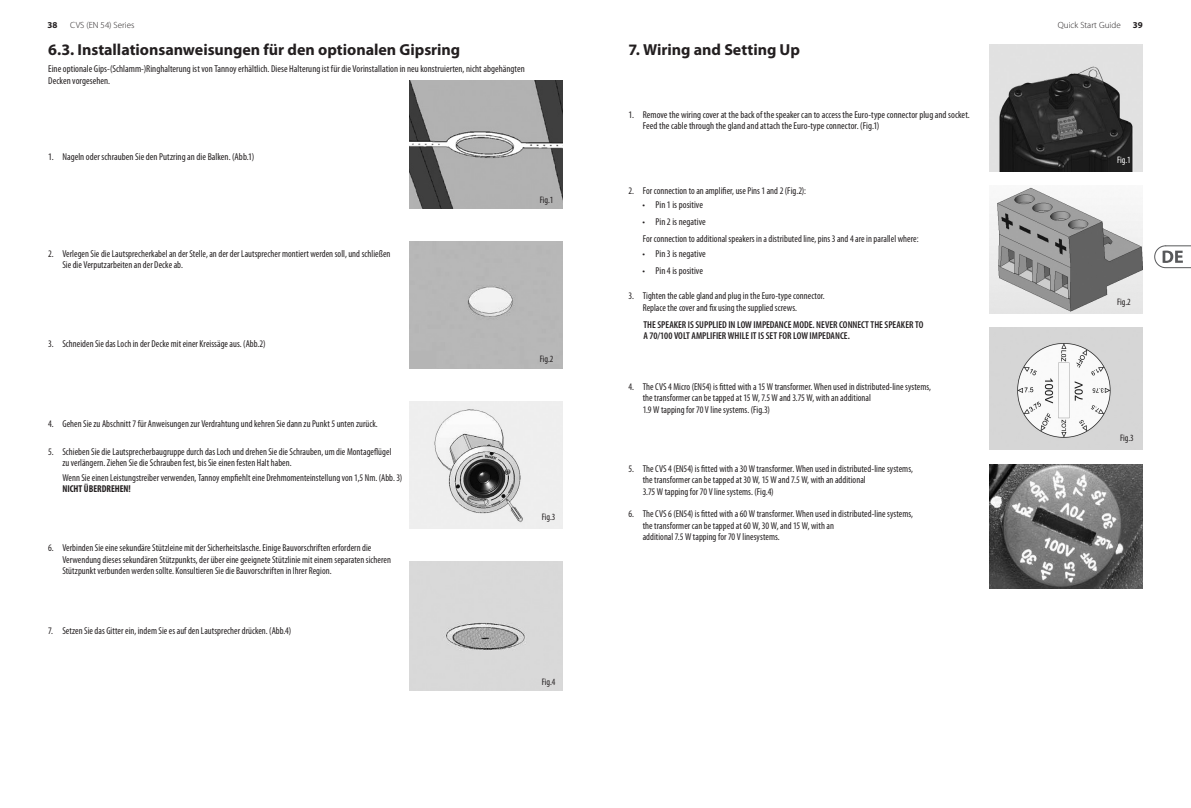
<style>
.page{position:relative;width:1191px;height:808px;background:#fff}
.page>*{position:absolute;margin:0;border:0;box-sizing:border-box;transform-origin:0 0}
.Chapter{font:700 16px "Myriad Pro";letter-spacing:-.005em;color:#231f20}
.GENERAL_Text{font:condensed 10px/11.3px "Myriad Pro";letter-spacing:.005em;color:#231f20}
._2__3__4__5{font:condensed 10px "Myriad Pro";letter-spacing:.005em;color:#231f20}
.GENERAL_Text-2{font:600 condensed 10px/11.3px "Myriad Pro";letter-spacing:-.005em;color:#231f20}
._2__3__4__5-2{font:700 condensed 10px "Myriad Pro";color:#231f20}
.Other_IMPT_INFO-Rese{font:condensed 9.5px "Myriad Pro";letter-spacing:-.005em;color:#231f20}
.Other_IMPT_INFO-Rese-2{font:condensed 9.5px "Myriad Pro";color:#fff}
.t1{font:300 9px "Myriad Pro";letter-spacing:.005em;color:#231f20}
.t2{font:700 9px "Myriad Pro";color:#231f20}
</style>
<div class="page">
<svg style="left:1154px;top:245px;width:37px;height:23px"></svg>
<img style="left:989px;top:44px;width:153px;height:127px">
<img style="left:989px;top:187px;width:153px;height:126px">
<img style="left:989px;top:464px;width:153px;height:124px">
<img style="left:989px;top:327px;width:153px;height:123px">
<img style="left:409px;top:81px;width:153px;height:127px">
<div style="left:409px;top:241px;width:153px;height:127px;background:#b7b7b7"></div>
<img style="left:409px;top:562px;width:153px;height:128px">
<img style="left:409px;top:401px;width:153px;height:128px">
<p class="t2" style="left:48px;top:19px;width:11px">38</p>
<p class="t1" style="left:70px;top:20px;width:66px">CVS (EN 54) Series</p>
<p class="t1" style="left:1057px;top:20px;width:64px">Quick Start Guide</p>
<p class="t2" style="left:1132px;top:19px;width:11px">39</p>
<p class="Chapter" style="left:628px;top:40px;width:173px">7. Wiring and Setting Up</p>
<p class="Chapter" style="left:48px;top:40px;width:413px">6.3. Installationsanweisungen für den optionalen Gipsring</p>
<p class="GENERAL_Text" style="left:48px;top:63px;width:478px">Eine optionale Gips-(Schlamm-)Ringhalterung ist von Tannoy erhältlich. Diese Halterung ist für die Vorinstallation in neu konstruierten, nicht abgehängten<br>Decken vorgesehen.</p>
<p class="GENERAL_Text" style="left:48px;top:151px;width:207px">1. Nageln oder schrauben Sie den Putzring an die Balken. (Abb.1)</p>
<p class="GENERAL_Text" style="left:62px;top:248px;width:329px;text-indent:-14px">2. Verlegen Sie die Lautsprecherkabel an der Stelle, an der der Lautsprecher montiert werden soll, und schließen<br>Sie die Verputzarbeiten an der Decke ab.</p>
<p class="GENERAL_Text" style="left:48px;top:338px;width:219px">3. Schneiden Sie das Loch in der Decke mit einer Kreissäge aus. (Abb.2)</p>
<p class="GENERAL_Text" style="left:48px;top:418px;width:331px">4. Gehen Sie zu Abschnitt 7 für Anweisungen zur Verdrahtung und kehren Sie dann zu Punkt 5 unten zurück.</p>
<p class="GENERAL_Text" style="left:62px;top:446px;width:331px;text-indent:-14px">5. Schieben Sie die Lautsprecherbaugruppe durch das Loch und drehen Sie die Schrauben, um die Montageflügel zu verlängern. Ziehen Sie die Schrauben fest, bis Sie einen festen Halt haben.</p>
<p class="_2__3__4__5" style="left:62px;top:471px;width:341px">Wenn Sie einen Leistungstreiber verwenden, Tannoy empfiehlt eine Drehmomenteinstellung von 1,5 Nm. (Abb. 3)</p>
<p class="_2__3__4__5-2" style="left:62px;top:482px;width:70px">NICHT ÜBERDREHEN!</p>
<p class="GENERAL_Text" style="left:62px;top:542px;width:330px;text-indent:-14px">6. Verbinden Sie eine sekundäre Stützleine mit der Sicherheitslasche. Einige Bauvorschriften erfordern die<br>Verwendung dieses sekundären Stützpunkts, der über eine geeignete Stützlinie mit einem separaten sicheren<br>Stützpunkt verbunden werden sollte. Konsultieren Sie die Bauvorschriften in Ihrer Region.</p>
<p class="GENERAL_Text" style="left:48px;top:625px;width:244px">7. Setzen Sie das Gitter ein, indem Sie es auf den Lautsprecher drücken. (Abb.4)</p>
<p class="Other_IMPT_INFO-Rese" style="left:540px;top:194px;width:15px">Fig.1</p>
<p class="Other_IMPT_INFO-Rese" style="left:540px;top:353px;width:15px">Fig.2</p>
<p class="Other_IMPT_INFO-Rese" style="left:542px;top:511px;width:15px">Fig.3</p>
<p class="Other_IMPT_INFO-Rese" style="left:542px;top:676px;width:15px">Fig.4</p>
<p class="GENERAL_Text" style="left:642px;top:109px;width:329px;text-indent:-14px">1. Remove the wiring cover at the back of the speaker can to access the Euro-type connector plug and socket.<br>Feed the cable through the gland and attach the Euro-type connector. (Fig.1)</p>
<p class="GENERAL_Text" style="left:628px;top:185px;width:179px">2. For connection to an amplifier, use Pins 1 and 2 (Fig.2):</p>
<p class="GENERAL_Text" style="left:642px;top:199px;width:62px">• Pin 1 is positive</p>
<p class="GENERAL_Text" style="left:642px;top:216px;width:65px">• Pin 2 is negative</p>
<p class="_2__3__4__5" style="left:642px;top:233px;width:277px">For connection to additional speakers in a distributed line, pins 3 and 4 are in parallel where:</p>
<p class="GENERAL_Text" style="left:642px;top:248px;width:65px">• Pin 3 is negative</p>
<p class="GENERAL_Text" style="left:642px;top:265px;width:62px">• Pin 4 is positive</p>
<p class="GENERAL_Text" style="left:642px;top:290px;width:184px;text-indent:-14px">3. Tighten the cable gland and plug in the Euro-type connector.<br>Replace the cover and fix using the supplied screws.</p>
<p class="GENERAL_Text-2" style="left:643px;top:319px;width:281px">THE SPEAKER IS SUPPLIED IN LOW IMPEDANCE MODE. NEVER CONNECT THE SPEAKER TO<br>A 70/100 VOLT AMPLIFIER WHILE IT IS SET FOR LOW IMPEDANCE.</p>
<p class="GENERAL_Text" style="left:642px;top:381px;width:290px;text-indent:-14px">4. The CVS 4 Micro (EN54) is fitted with a 15 W transformer. When used in distributed-line systems, the transformer can be tapped at 15 W, 7.5 W and 3.75 W, with an additional<br>1.9 W tapping for 70 V line systems. (Fig.3)</p>
<p class="GENERAL_Text" style="left:642px;top:463px;width:272px;text-indent:-14px">5. The CVS 4 (EN54) is fitted with a 30 W transformer. When used in distributed-line systems, the transformer can be tapped at 30 W, 15 W and 7.5 W, with an additional<br>3.75 W tapping for 70 V line systems. (Fig.4)</p>
<p class="GENERAL_Text" style="left:642px;top:508px;width:272px;text-indent:-14px">6. The CVS 6 (EN54) is fitted with a 60 W transformer. When used in distributed-line systems, the transformer can be tapped at 60 W, 30 W, and 15 W, with an<br>additional 7.5 W tapping for 70 V linesystems.</p>
<p class="Other_IMPT_INFO-Rese-2" style="left:1117px;top:154px;width:15px">Fig.1</p>
<p class="Other_IMPT_INFO-Rese" style="left:1117px;top:296px;width:15px">Fig.2</p>
<p class="Other_IMPT_INFO-Rese" style="left:1120px;top:432px;width:15px">Fig.3</p>
</div>
